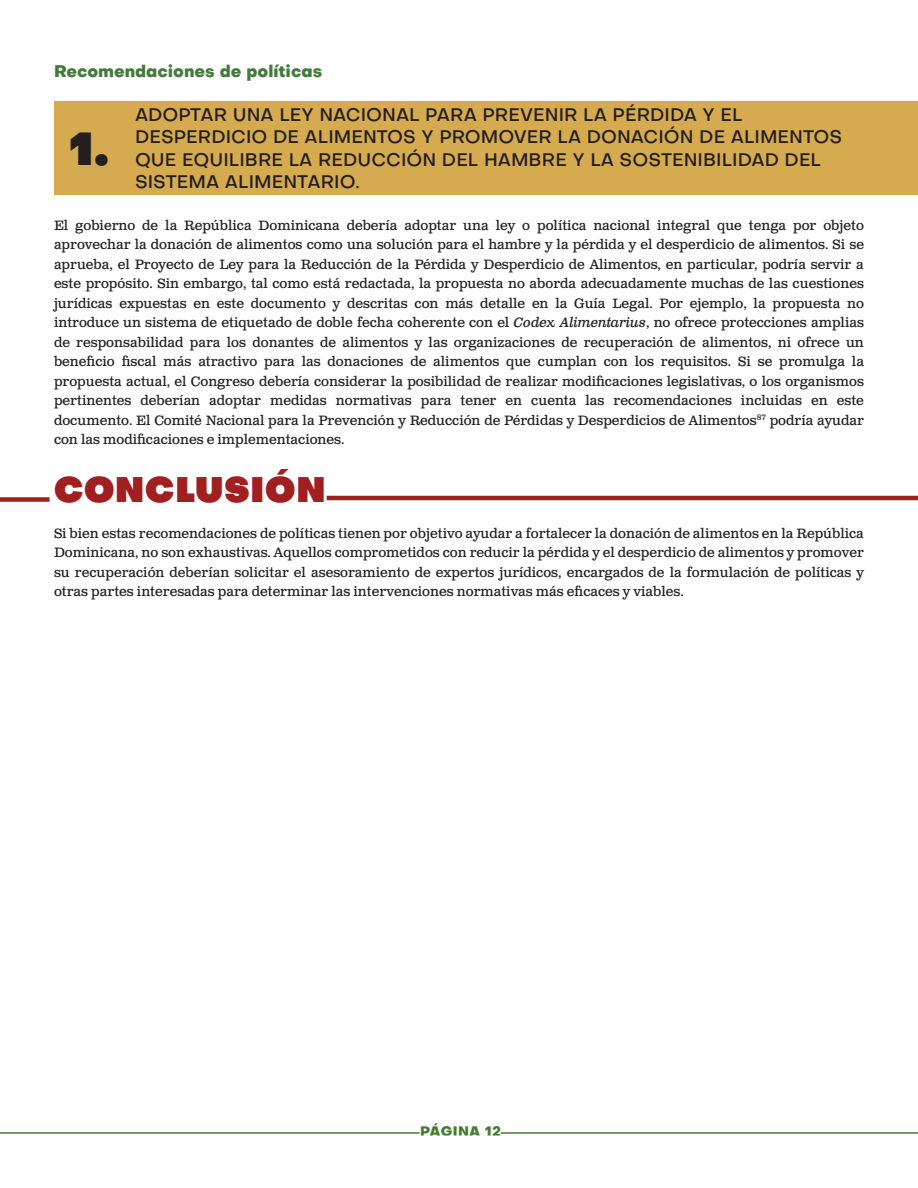
<style>
.page{position:relative;width:918px;height:1188px;background:#fff}
.page>*{position:absolute;margin:0;border:0;box-sizing:border-box;transform-origin:0 0}
.t1{font:45px "Objectivity Super";color:#231f20}
.heading_1{font:34.5px "Objectivity Super";letter-spacing:.025em;color:#a11e21}
.t2{font:500 18px/22.5px "Objectivity";color:#231f20}
.heading_2{font:800 16.5px "Objectivity";color:#427b3a}
.t3{font:13.5px/19.5px "Clarendon Text Pro";color:#231f20;text-align:justify}
.t4{font:800 13.5px "Objectivity";letter-spacing:.03em;color:#457c32}
.s1{font-style:italic}
</style>
<div class="page">
<div style="left:54px;top:101px;width:864px;height:94px;background:#d6ab50"></div>
<hr style="left:327px;top:496px;width:591px;height:4px;background:#a11e21">
<div style="left:0;top:497px;width:50px;height:5px;background:#a11e21"></div>
<hr style="left:0;top:1132px;width:420px;height:2px;background:#457c32">
<hr style="left:501px;top:1132px;width:417px;height:2px;background:#457c32">
<p class="heading_2" style="left:54px;top:59px;width:270px">Recomendaciones de políticas</p>
<p class="t1" style="left:70px;top:112px;width:41px">1.</p>
<p class="t2" style="left:135px;top:103px;width:709px">ADOPTAR UNA LEY NACIONAL PARA PREVENIR LA PÉRDIDA Y EL DESPERDICIO DE ALIMENTOS Y PROMOVER LA DONACIÓN DE ALIMENTOS QUE EQUILIBRE LA REDUCCIÓN DEL HAMBRE Y LA SOSTENIBILIDAD DEL SISTEMA ALIMENTARIO.</p>
<p class="t3" style="left:54px;top:216px;width:812px">El gobierno de la República Dominicana debería adoptar una ley o política nacional integral que tenga por objeto aprovechar la donación de alimentos como una solución para el hambre y la pérdida y el desperdicio de alimentos. Si se aprueba, el Proyecto de Ley para la Reducción de la Pérdida y Desperdicio de Alimentos, en particular, podría servir a este propósito. Sin embargo, tal como está redactada, la propuesta no aborda adecuadamente muchas de las cuestiones jurídicas expuestas en este documento y descritas con más detalle en la Guía Legal. Por ejemplo, la propuesta no introduce un sistema de etiquetado de doble fecha coherente con el <span class="s1">Codex Alimentarius</span>, no ofrece protecciones amplias de responsabilidad para los donantes de alimentos y las organizaciones de recuperación de alimentos, ni ofrece un beneficio fiscal más atractivo para las donaciones de alimentos que cumplan con los requisitos. Si se promulga la propuesta actual, el Congreso debería considerar la posibilidad de realizar modificaciones legislativas, o los organismos pertinentes deberían adoptar medidas normativas para tener en cuenta las recomendaciones incluidas en este documento. El Comité Nacional para la Prevención y Reducción de Pérdidas y Desperdicios de Alimentos<sup>87</sup> podría ayudar con las modificaciones e implementaciones.</p>
<p class="heading_1" style="left:54px;top:461px;width:273px">CONCLUSIÓN</p>
<p class="t3" style="left:54px;top:524px;width:812px">Si bien estas recomendaciones de políticas tienen por objetivo ayudar a fortalecer la donación de alimentos en la República Dominicana, no son exhaustivas. Aquellos comprometidos con reducir la pérdida y el desperdicio de alimentos y promover su recuperación deberían solicitar el asesoramiento de expertos jurídicos, encargados de la formulación de políticas y otras partes interesadas para determinar las intervenciones normativas más eficaces y viables.</p>
<p class="t4" style="left:420px;top:1121px;width:82px">PÁGINA 12</p>
</div>
